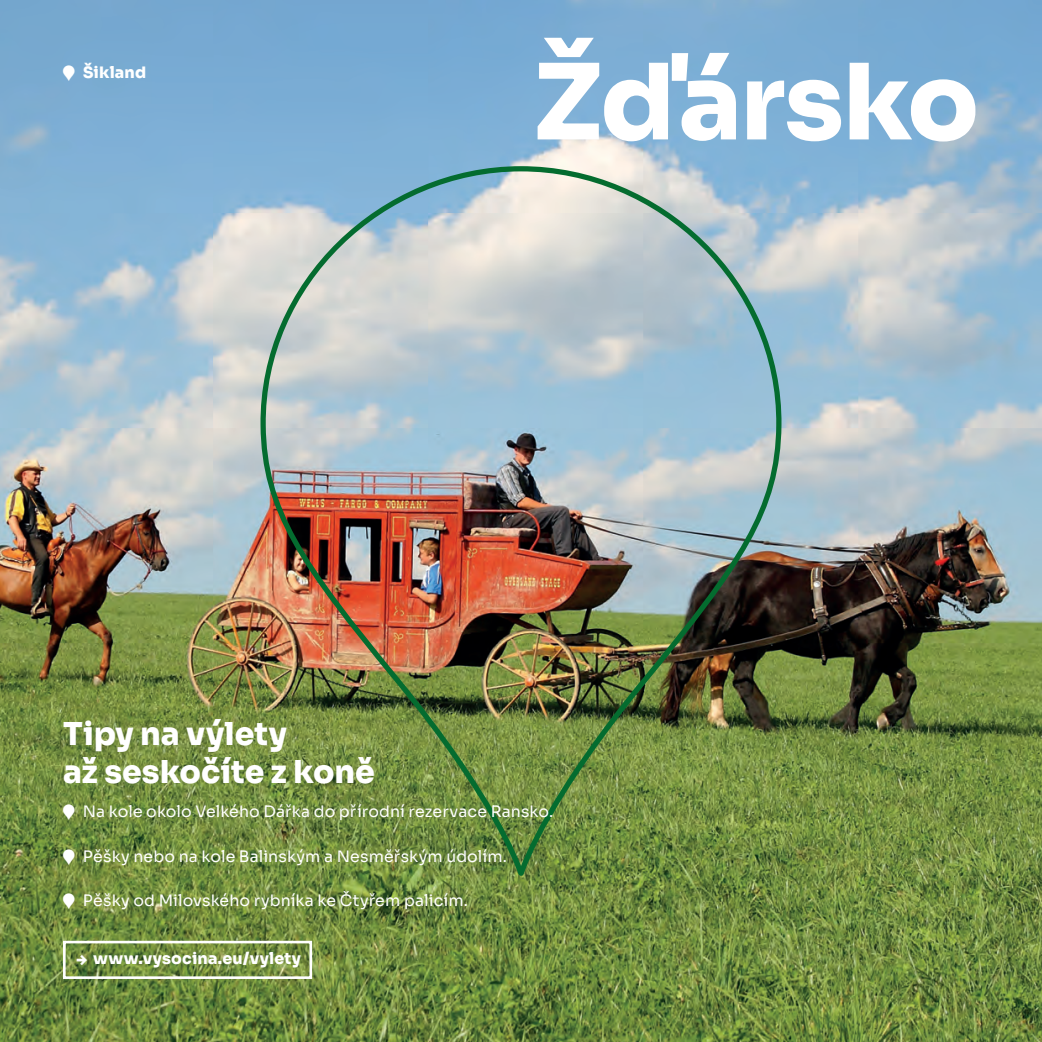
<style>
.page{position:relative;width:1042px;height:1042px;background:#fff}
.page>*{position:absolute;margin:0;border:0;box-sizing:border-box;transform-origin:0 0}
.t1{font:700 105px "Vysocina Sora";letter-spacing:-.01em;color:#fff}
.t2{font:700 31.5px/38px "Vysocina Sora";color:#fff}
.t3{font:15.75px "Vysocina Sora";letter-spacing:.01em;color:#fff}
.t4{font:700 15.75px "Vysocina Sora";letter-spacing:.01em;color:#fff}
.s1{font-weight:700}
</style>
<div class="page">
<img style="left:0;top:0;width:1042px;height:1042px">
<img style="left:258px;top:164px;width:526px;height:709px">
<div style="left:63px;top:941px;width:249px;height:38px;border:3px solid #fff"></div>
<svg style="left:77px;top:954px;width:10px;height:11px"></svg>
<p class="t4" style="left:63px;top:63px;width:84px">® Šikland</p>
<h1 class="t1" style="left:534px;top:38px;width:446px">Žďársko</h1>
<h2 class="t2" style="left:63px;top:715px;width:313px">Tipy na výlety<br>až seskočíte z koně</h2>
<p class="t3" style="left:63px;top:802px;width:492px"><span class="s1">®</span> Na kole okolo Velkého Dářka do přírodní rezervace Ransko.</p>
<p class="t3" style="left:63px;top:846px;width:445px"><span class="s1">®</span> Pěšky nebo na kole Balinským a Nesměřským údolím.</p>
<p class="t3" style="left:63px;top:891px;width:406px"><span class="s1">®</span> Pěšky od Milovského rybníka ke Čtyřem palicím.</p>
<p class="t4" style="left:93px;top:948px;width:209px">www.vysocina.eu/vylety</p>
</div>
